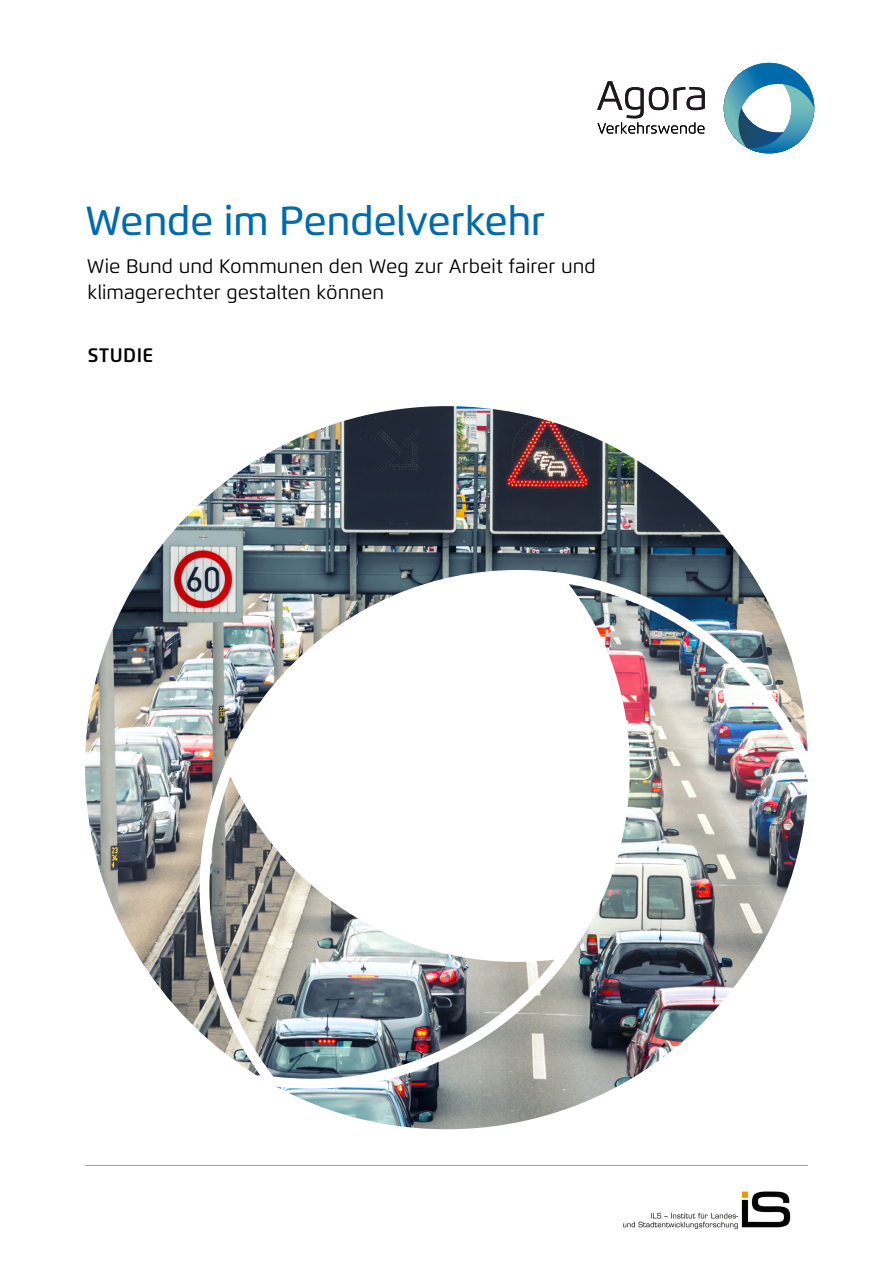
<style>
.page{position:relative;width:893px;height:1263px;background:#fff}
.page>*{position:absolute;margin:0;border:0;box-sizing:border-box;transform-origin:0 0}
.t1{font:500 40.5px "Flexo";letter-spacing:-.01em;color:#006bab}
.t2{font:19.5px/25.5px "Flexo";color:#000}
.t3{font:600 19.5px "Flexo";letter-spacing:.02em;color:#000}
</style>
<div class="page">
<svg style="left:597px;top:81px;width:108px;height:53px"></svg>
<svg style="left:724px;top:63px;width:90px;height:90px"></svg>
<hr style="left:85px;top:1165px;width:723px;height:1px;background:#9d9d9c">
<img style="left:623px;top:1191px;width:168px;height:39px">
<img style="left:85px;top:406px;width:723px;height:723px">
<h1 class="t1" style="left:85px;top:196px;width:462px">Wende im Pendelverkehr</h1>
<p class="t2" style="left:87px;top:254px;width:510px">Wie Bund und Kommunen den Weg zur Arbeit fairer und klimagerechter gestalten können</p>
<p class="t3" style="left:88px;top:344px;width:67px">STUDIE</p>
</div>
